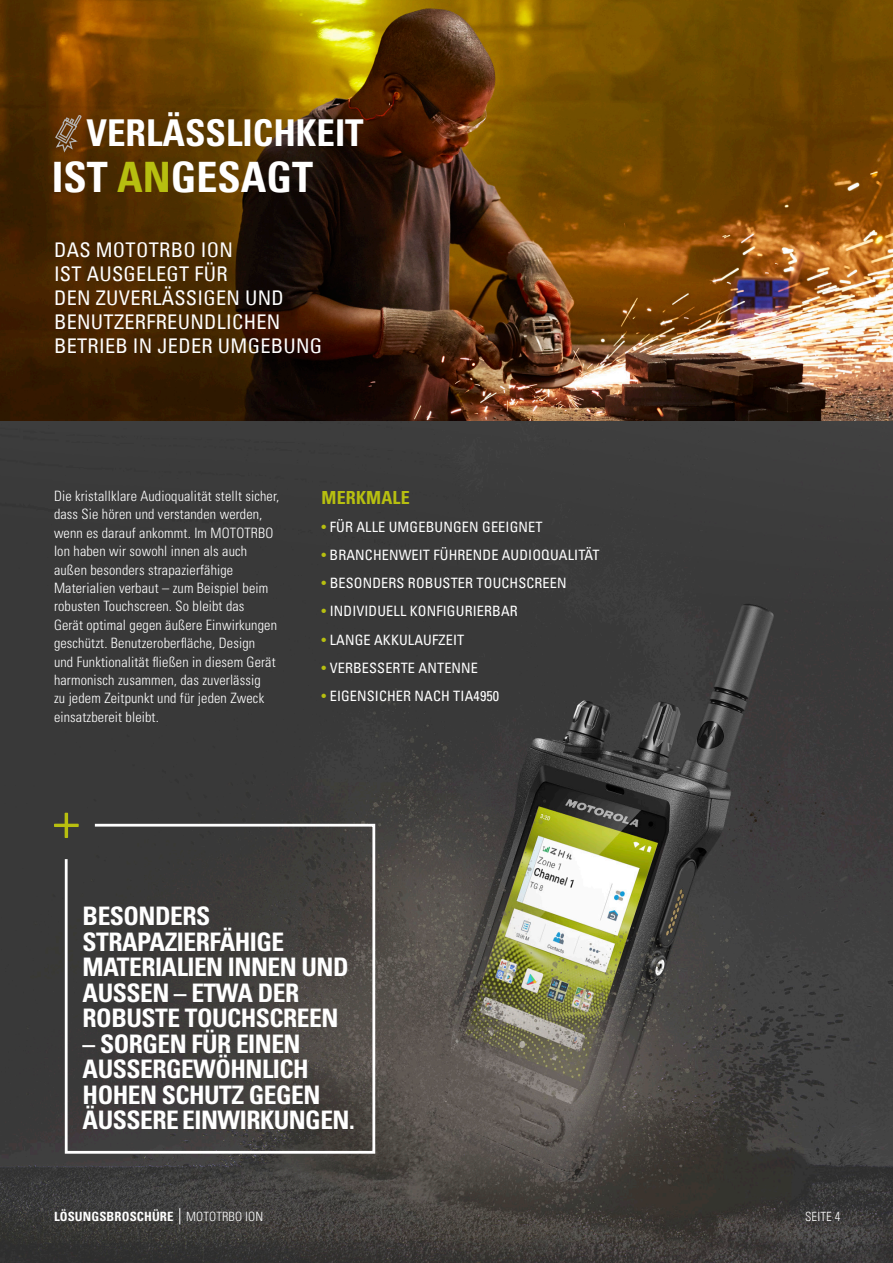
<style>
.page{position:relative;width:893px;height:1263px;background:#fff}
.page>*{position:absolute;margin:0;border:0;box-sizing:border-box;transform-origin:0 0}
.Table_Cell_headers{font:700 condensed 42px "Univers LT";color:#fff}
.t1{font:700 condensed 36.9px "Univers LT Std";color:#fff}
.t2{font:700 condensed 25.5px/25.5px "Univers LT Std";letter-spacing:-.02em;color:#fff}
.t3{font:condensed 20.25px/24px "Univers LT";letter-spacing:.015em;color:#fff}
.t4{font:700 condensed 18px "Univers LT Std";letter-spacing:.01em;color:#b7bf10}
.t5{font:300 condensed 14.25px/18.3px "Univers LT Std";letter-spacing:.01em;color:#fff}
.t6{font:condensed 14.25px "Univers LT Std";letter-spacing:.01em;color:#fff}
.t7{font:700 condensed 12.75px "Univers LT Std";letter-spacing:.01em;color:#fff}
.t8{font:300 condensed 12.75px "Univers LT";letter-spacing:.01em;color:#fff}
.s1{color:#b7bf10}
.s2{font-weight:300}
.s3{font-family:"Univers LT Std"}
</style>
<div class="page">
<img style="left:0;top:421px;width:893px;height:842px">
<img style="left:0;top:0;width:893px;height:421px">
<svg style="left:180px;top:1208px;width:1px;height:16px"></svg>
<svg style="left:54px;top:114px;width:29px;height:40px"></svg>
<svg style="left:54px;top:813px;width:25px;height:25px"></svg>
<svg style="left:63px;top:822px;width:314px;height:333px;background:#464443"></svg>
<p class="t1" style="left:87px;top:110px;width:279px">VERLÄSSLICHKEIT</p>
<p class="Table_Cell_headers" style="left:52px;top:151px;width:263px">IST <span class="s1">AN</span>GESAGT</p>
<p class="t3" style="left:54px;top:237px;width:270px">DAS MOTOTRBO ION<br>IST AUSGELEGT FÜR<br>DEN ZUVERLÄSSIGEN UND<br>BENUTZERFREUNDLICHEN<br>BETRIEB IN JEDER UMGEBUNG</p>
<p class="t5" style="left:54px;top:487px;width:227px">Die kristallklare Audioqualität stellt sicher, dass Sie hören und verstanden werden, wenn es darauf ankommt. Im MOTOTRBO Ion haben wir sowohl innen als auch außen besonders strapazierfähige Materialien verbaut – zum Beispiel beim robusten Touchscreen. So bleibt das<br>Gerät optimal gegen äußere Einwirkungen geschützt. Benutzeroberfläche, Design<br>und Funktionalität fließen in diesem Gerät harmonisch zusammen, das zuverlässig<br>zu jedem Zeitpunkt und für jeden Zweck einsatzbereit bleibt.</p>
<p class="t4" style="left:322px;top:486px;width:90px">MERKMALE</p>
<p class="t6" style="left:322px;top:518px;width:223px"><span class="s1">•</span> FÜR ALLE UMGEBUNGEN GEEIGNET</p>
<p class="t6" style="left:322px;top:546px;width:279px"><span class="s1">•</span> BRANCHENWEIT FÜHRENDE AUDIOQUALITÄT</p>
<p class="t6" style="left:322px;top:574px;width:247px"><span class="s1">•</span> BESONDERS ROBUSTER TOUCHSCREEN</p>
<p class="t6" style="left:322px;top:602px;width:198px"><span class="s1">•</span> INDIVIDUELL KONFIGURIERBAR</p>
<p class="t6" style="left:322px;top:630px;width:144px"><span class="s1">•</span> LANGE AKKULAUFZEIT</p>
<p class="t6" style="left:322px;top:659px;width:158px"><span class="s1">•</span> VERBESSERTE ANTENNE</p>
<p class="t6" style="left:322px;top:687px;width:179px"><span class="s1">•</span> EIGENSICHER NACH TIA4950</p>
<p class="t2" style="left:83px;top:903px;width:267px">BESONDERS<br>STRAPAZIERFÄHIGE<br>MATERIALIEN INNEN UND<br>AUSSEN – ETWA DER<br>ROBUSTE TOUCHSCREEN</p>
<p class="t2" style="left:83px;top:1031px;width:274px">– SORGEN FÜR EINEN<br>AUSSERGEWÖHNLICH<br>HOHEN SCHUTZ GEGEN<br>ÄUSSERE EINWIRKUNGEN.</p>
<p class="t7" style="left:54px;top:1209px;width:211px">LÖSUNGSBROSCHÜRE <span class="s2">MOTOTRBO ION</span></p>
<p class="t8" style="left:805px;top:1209px;width:37px">SEITE <span class="s3">4</span></p>
</div>
